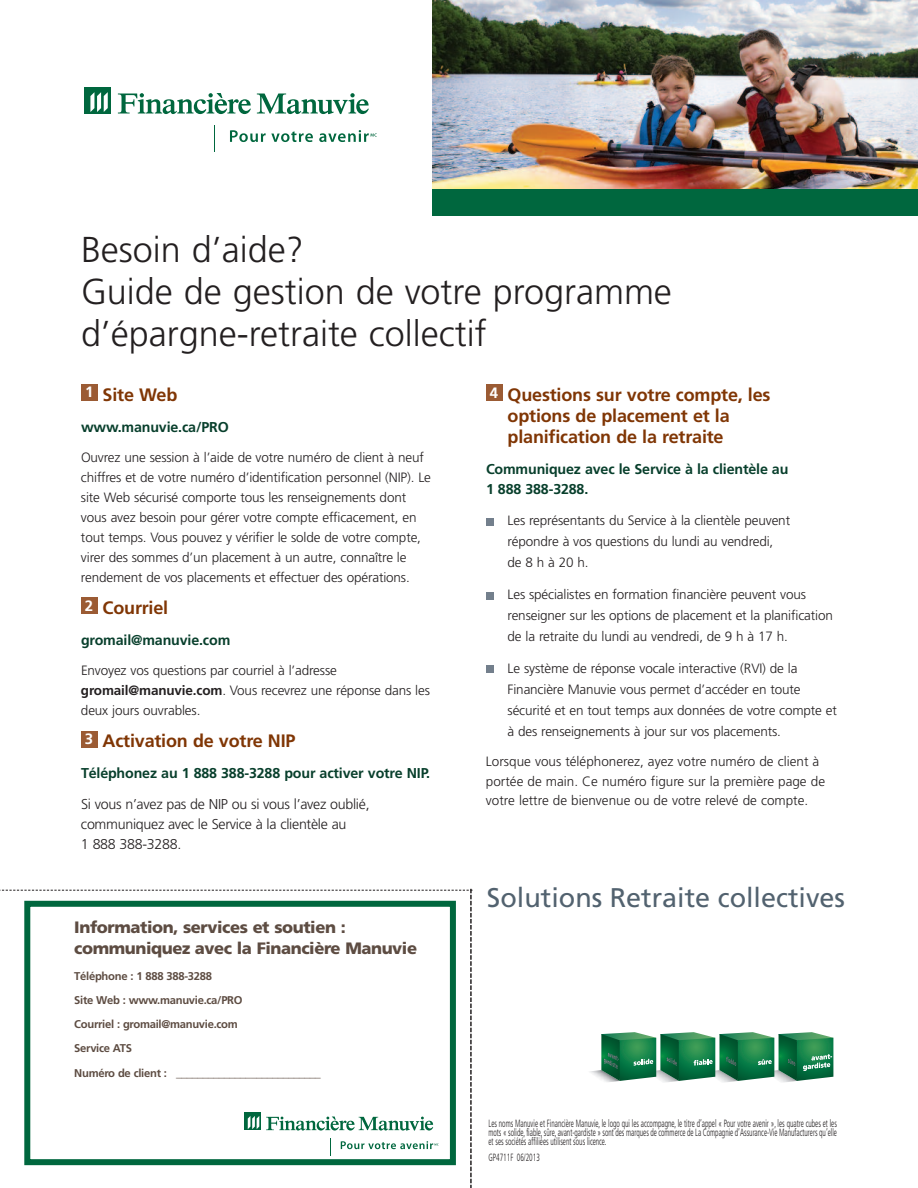
<style>
.page{position:relative;width:918px;height:1188px;background:#fff}
.page>*{position:absolute;margin:0;border:0;box-sizing:border-box;transform-origin:0 0}
.t1{font:300 36px/42px "Frutiger";color:#231f20}
.t2{font:27px "Frutiger";color:#52626f}
.t3{font:700 18px/21px "Frutiger";letter-spacing:-.01em;color:#803605}
.t4{font:900 16.5px/21px "Frutiger";letter-spacing:-.025em;color:#5d4c42}
.t5{font:700 15px "Frutiger";color:#fff}
.t6{font:700 14.25px/20px "Frutiger";letter-spacing:-.01em;color:#083f2c}
.t7{font:300 14.25px/20px "Frutiger";letter-spacing:-.02em;color:#231f20}
.t8{font:300 13.5px/20px "Frutiger";letter-spacing:-.01em;color:#231f20}
.t9{font:700 11.25px/24.3px "Frutiger";letter-spacing:-.025em;color:#5d4c42}
.t10{font:300 condensed 10.5px/9px "Frutiger";color:#231f20;text-align:justify;scale:.7 1}
.s1{font-weight:700}
</style>
<div class="page">
<img style="left:432px;top:0;width:486px;height:189px">
<div style="left:432px;top:189px;width:486px;height:27px;background:#00673e"></div>
<div style="left:84px;top:87px;width:27px;height:27px;background:#00673e"></div>
<svg style="left:90px;top:92px;width:18px;height:20px"></svg>
<svg style="left:118px;top:93px;width:133px;height:21px"></svg>
<svg style="left:257px;top:93px;width:112px;height:21px"></svg>
<svg style="left:230px;top:130px;width:83px;height:12px"></svg>
<svg style="left:319px;top:130px;width:58px;height:12px"></svg>
<img style="left:590px;top:1070px;width:28px;height:12px">
<img style="left:662px;top:1081px;width:15px;height:1px">
<img style="left:721px;top:1081px;width:15px;height:1px">
<img style="left:780px;top:1081px;width:15px;height:1px">
<svg style="left:601px;top:1032px;width:232px;height:49px;background:#3b8d64"></svg>
<div style="left:81px;top:385px;width:16px;height:16px;background:#9b5b34"></div>
<div style="left:81px;top:598px;width:16px;height:16px;background:#9b5b34"></div>
<div style="left:81px;top:731px;width:16px;height:16px;background:#9b5b34"></div>
<div style="left:486px;top:518px;width:7px;height:7px;background:#737f8c"></div>
<div style="left:486px;top:385px;width:16px;height:16px;background:#9b5b34"></div>
<div style="left:486px;top:592px;width:7px;height:7px;background:#737f8c"></div>
<div style="left:486px;top:666px;width:7px;height:7px;background:#737f8c"></div>
<svg style="left:0;top:889px;width:472px;height:299px"></svg>
<h1 class="t1" style="left:81px;top:231px;width:592px">Besoin d’aide?<br>Guide de gestion de votre programme d’épargne-retraite collectif</h1>
<p class="t5" style="left:85px;top:386px;width:10px">1</p>
<p class="t5" style="left:490px;top:386px;width:10px">4</p>
<h3 class="t3" style="left:103px;top:386px;width:76px">Site Web</h3>
<p class="t6" style="left:81px;top:418px;width:149px">www.manuvie.ca/PRO</p>
<p class="t8" style="left:81px;top:449px;width:352px">Ouvrez une session à l’aide de votre numéro de client à neuf chiffres et de votre numéro d’identification personnel (NIP). Le site Web sécurisé comporte tous les renseignements dont vous avez besoin pour gérer votre compte efficacement, en tout temps. Vous pouvez y vérifier le solde de votre compte, virer des sommes d’un placement à un autre, connaître le rendement de vos placements et effectuer des opérations.</p>
<h3 class="t3" style="left:103px;top:599px;width:67px">Courriel</h3>
<p class="t6" style="left:81px;top:631px;width:151px">gromail@manuvie.com</p>
<p class="t8" style="left:81px;top:662px;width:350px">Envoyez vos questions par courriel à l’adresse <span class="s1">gromail@manuvie.com</span>. Vous recevrez une réponse dans les deux jours ouvrables.</p>
<h3 class="t3" style="left:103px;top:732px;width:195px">Activation de votre NIP</h3>
<p class="t6" style="left:81px;top:764px;width:351px">Téléphonez au 1 888 388-3288 pour activer votre NIP.</p>
<p class="t7" style="left:81px;top:795px;width:290px">Si vous n’avez pas de NIP ou si vous l’avez oublié, communiquez avec le Service à la clientèle au<br>1 888 388-3288.</p>
<h3 class="t3" style="left:508px;top:386px;width:264px">Questions sur votre compte, les options de placement et la planification de la retraite</h3>
<p class="t6" style="left:486px;top:460px;width:304px">Communiquez avec le Service à la clientèle au<br>1 888 388-3288.</p>
<p class="t8" style="left:508px;top:511px;width:284px;line-height:21px">Les représentants du Service à la clientèle peuvent répondre à vos questions du lundi au vendredi, de8hà20h.</p>
<p class="t8" style="left:508px;top:585px;width:327px;line-height:21px">Les spécialistes en formation financière peuvent vous renseigner sur les options de placement et la planification de la retraite du lundi au vendredi, de 9 h à 17 h.</p>
<p class="t8" style="left:508px;top:659px;width:331px;line-height:21px">Le système de réponse vocale interactive (RVI) de la Financière Manuvie vous permet d’accéder en toute sécurité et en tout temps aux données de votre compte et à des renseignements à jour sur vos placements.</p>
<p class="t8" style="left:486px;top:753px;width:341px;line-height:19.5px">Lorsque vous téléphonerez, ayez votre numéro de client à portée de main. Ce numéro figure sur la première page de votre lettre de bienvenue ou de votre relevé de compte.</p>
<p class="t5" style="left:85px;top:600px;width:10px">2</p>
<p class="t5" style="left:85px;top:733px;width:10px">3</p>
<p class="t4" style="left:74px;top:918px;width:344px">Information, services et soutien : communiquez avec la Financière Manuvie</p>
<p class="t9" style="left:74px;top:964px;width:248px">Téléphone : 1 888 388-3288<br>Site Web : www.manuvie.ca/PRO<br>Courriel : gromail@manuvie.com<br>Service ATS<br>Numéro de client : ___________________________</p>
<h2 class="t2" style="left:487px;top:887px;width:360px">Solutions Retraite collectives</h2>
<p class="t10" style="left:489px;top:1120px;width:499px">Les noms Manuvie et Financière Manuvie, le logo qui les accompagne, le titre d’appel « Pour votre avenir », les quatre cubes et les mots « solide, fiable, sûre, avant-gardiste » sont des marques de commerce de La Compagnie d’Assurance-Vie Manufacturers qu’elle et ses sociétés affiliées utilisent sous licence.</p>
<p class="t10" style="left:489px;top:1154px;width:75px">GP4711F 06/2013</p>
</div>
